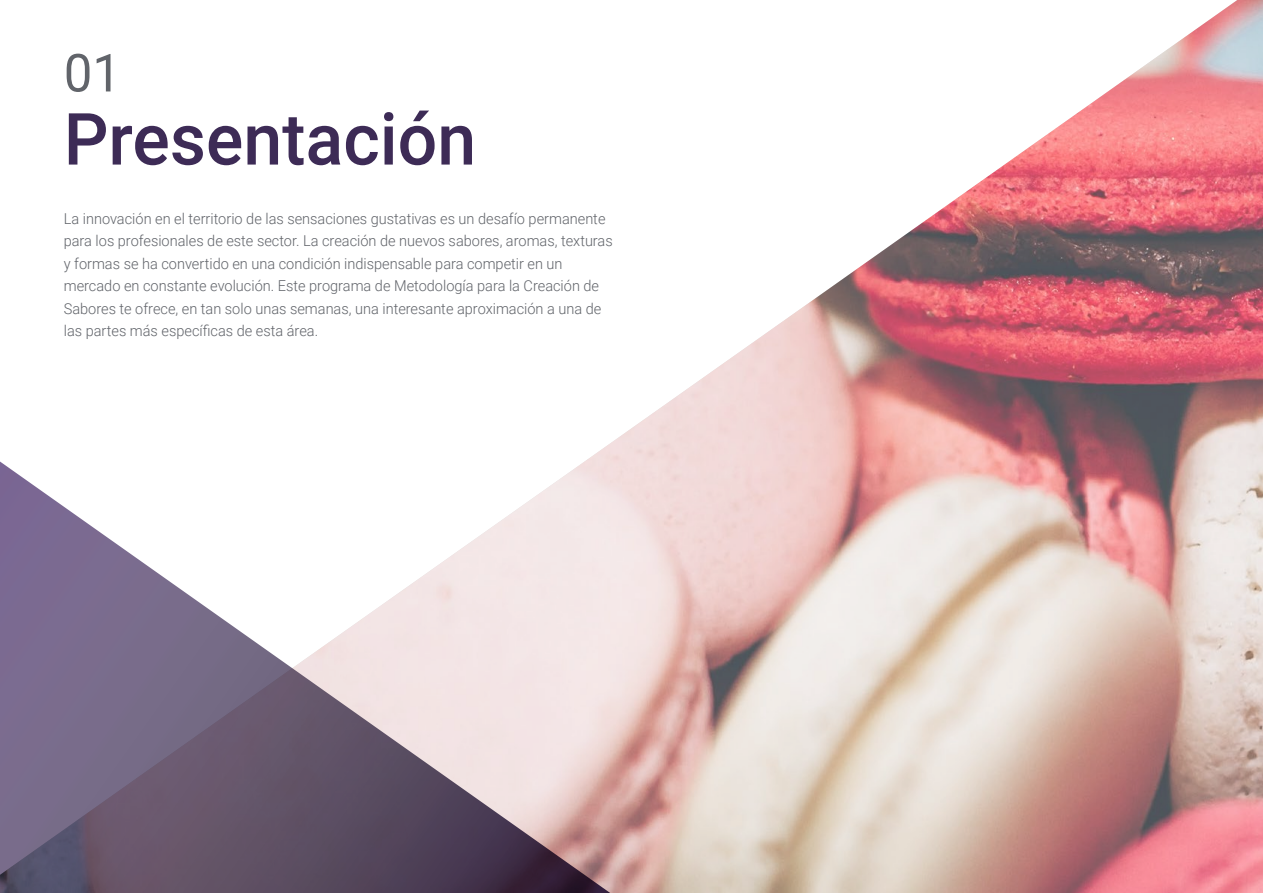
<style>
.page{position:relative;width:1263px;height:893px;background:#fff}
.page>*{position:absolute;margin:0;border:0;box-sizing:border-box;transform-origin:0 0}
.t1{font:500 72px "Roboto";color:#3d2b56}
.t2{font:52.5px "Roboto";color:#61646a}
.t3{font:300 15px/22.5px "Roboto";color:#61646a}
</style>
<div class="page">
<img style="left:607px;top:0;width:656px;height:893px">
<svg style="left:0;top:446px;width:640px;height:447px"></svg>
<h2 class="t2" style="left:64px;top:36px;width:59px">01</h2>
<h1 class="t1" style="left:64px;top:89px;width:414px">Presentación</h1>
<p class="t3" style="left:64px;top:207px;width:550px">La innovación en el territorio de las sensaciones gustativas es un desafío permanente para los profesionales de este sector. La creación de nuevos sabores, aromas, texturas y formas se ha convertido en una condición indispensable para competir en un mercado en constante evolución. Este programa de Metodología para la Creación de Sabores te ofrece, en tan solo unas semanas, una interesante aproximación a una de las partes más específicas de esta área.</p>
</div>
